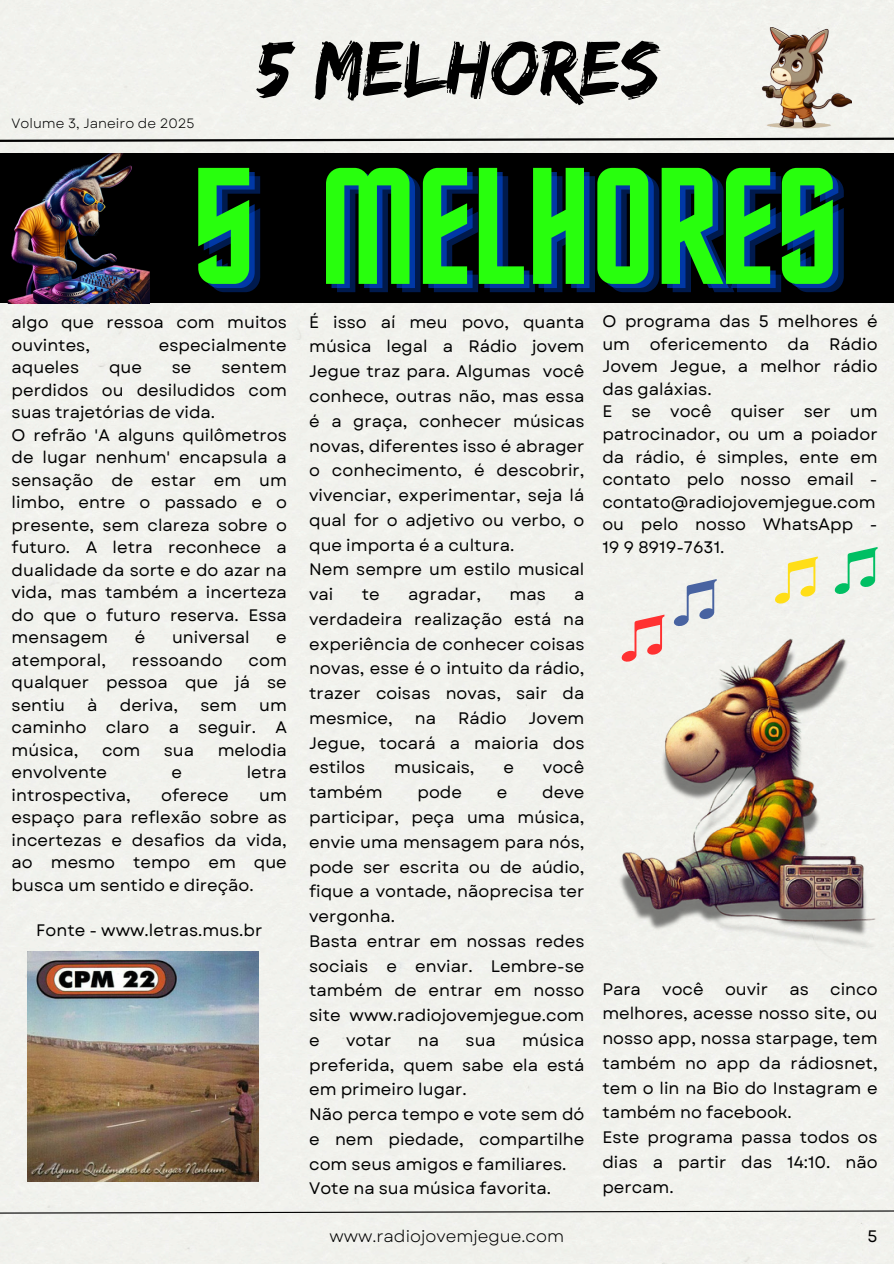
<style>
.page{position:relative;width:894px;height:1264px;background:#fff}
.page>*{position:absolute;margin:0;border:0;box-sizing:border-box;transform-origin:0 0}
.t1{font:166.8px "Horta";color:#28ff0d}
.t2{font:81px "Edo";color:#000}
.t3{font:16.65px/24.8px "Garet";color:#000}
.t4{font:16.65px "Garet";color:#000}
.t5{font:13.5px "Garet";color:#000}
.s1{color:rgb(0 87 255/.3)}
</style>
<div class="page">
<div style="left:0;top:0;width:893px;height:1263px;background:#f2f2ed"></div>
<svg style="left:0;top:136px;width:893px;height:7px;background:#a3a3a0"></svg>
<svg style="left:0;top:1209px;width:893px;height:5px;background:#b9bab6"></svg>
<img style="left:760px;top:27px;width:90px;height:101px">
<div style="left:0;top:153px;width:893px;height:150px;background:#000"></div>
<img style="left:7px;top:154px;width:143px;height:149px">
<img style="left:28px;top:951px;width:231px;height:230px">
<img style="left:571px;top:622px;width:322px;height:338px">
<svg style="left:620px;top:614px;width:44px;height:48px;background:#f4bcb8"></svg>
<svg style="left:673px;top:579px;width:43px;height:48px;background:#c1c9d7"></svg>
<svg style="left:833px;top:547px;width:44px;height:47px;background:#ade3c6"></svg>
<svg style="left:774px;top:556px;width:43px;height:48px"></svg>
<p class="t5" style="left:12px;top:113px;width:184px">Volume 3, Janeiro de 2025</p>
<p class="t2" style="left:256px;top:21px;width:405px">5 MELHORES</p>
<h3 class="t1" style="left:202px;top:157px;width:638px"><span class="s1">5</span> MELHORES</h3>
<h3 class="t3" style="left:12px;top:311px;width:277px;line-height:22.5px">algo que ressoa com muitos ouvintes,</h3>
<h2 class="t3" style="left:309px;top:309px;width:277px">É isso aí meu povo, quanta música legal a Rádio jovem<br>Jegue traz para. Algumas você conhece, outras não, mas essa é a graça, conhecer músicas novas, diferentes isso é abrager o conhecimento, é descobrir, vivenciar, experimentar, seja lá qual for o adjetivo ou verbo, o que importa é a cultura.<br>Nem sempre um estilo musical vai</h2>
<h1 class="t3" style="left:602px;top:310px;width:277px;line-height:22.5px">O programa das 5 melhores é um ofericemento da Rádio<br>Jovem Jegue, a melhor rádio das galáxias.<br>E se você quiser ser um patrocinador, ou um a poiador da rádio, é simples, ente em contato pelo nosso email - contato@radiojovemjegue.com ou pelo nosso WhatsApp -<br>19 9 8919-7631.</h1>
<h3 class="t3" style="left:159px;top:332px;width:129px">especialmente</h3>
<h3 class="t3" style="left:12px;top:355px;width:69px">aqueles</h3>
<h3 class="t3" style="left:109px;top:355px;width:34px">que</h3>
<h3 class="t3" style="left:172px;top:355px;width:21px">se</h3>
<h3 class="t3" style="left:12px;top:356px;width:277px;line-height:22.5px;text-indent:210px">sentem perdidos ou desiludidos com suas trajetórias de vida.<br>O refrão 'A alguns quilômetros de lugar nenhum' encapsula a sensação de estar em um limbo, entre o passado e o presente, sem clareza sobre o futuro. A letra reconhece a dualidade da sorte e do azar na vida, mas também a incerteza do que o futuro reserva. Essa mensagem</h3>
<h2 class="t3" style="left:362px;top:582px;width:19px">te</h2>
<h2 class="t3" style="left:408px;top:582px;width:74px">agradar,</h2>
<h2 class="t3" style="left:509px;top:582px;width:38px">mas</h2>
<h2 class="t3" style="left:309px;top:582px;width:277px;text-align:justify;text-indent:265px">a verdadeira realização está na experiência de conhecer coisas novas, esse é o intuito da rádio, trazer coisas novas, sair da mesmice,</h2>
<h3 class="t3" style="left:135px;top:625px;width:12px">é</h3>
<h3 class="t3" style="left:172px;top:625px;width:79px">universal</h3>
<h3 class="t3" style="left:276px;top:625px;width:12px">e</h3>
<h3 class="t3" style="left:12px;top:647px;width:96px">atemporal,</h3>
<h3 class="t3" style="left:132px;top:647px;width:92px">ressoando</h3>
<h3 class="t3" style="left:12px;top:648px;width:277px;line-height:22.5px;text-align:justify;text-indent:237px">com qualquer pessoa que já se sentiu</h3>
<h3 class="t3" style="left:87px;top:692px;width:12px">à</h3>
<h3 class="t3" style="left:120px;top:692px;width:60px">deriva,</h3>
<h3 class="t3" style="left:200px;top:692px;width:38px">sem</h3>
<h3 class="t3" style="left:12px;top:693px;width:277px;line-height:22.5px;text-align:justify;text-indent:247px">um caminho claro a seguir. A música,</h3>
<h2 class="t3" style="left:415px;top:705px;width:23px">na</h2>
<h2 class="t3" style="left:458px;top:705px;width:50px">Rádio</h2>
<h2 class="t3" style="left:309px;top:705px;width:277px;text-align:justify;text-indent:219px">Jovem Jegue, tocará a maioria dos estilos</h2>
<h3 class="t3" style="left:102px;top:737px;width:40px">com</h3>
<h3 class="t3" style="left:164px;top:737px;width:32px">sua</h3>
<h3 class="t3" style="left:218px;top:737px;width:71px">melodia</h3>
<h3 class="t3" style="left:12px;top:760px;width:97px">envolvente</h3>
<h3 class="t3" style="left:171px;top:760px;width:12px">e</h3>
<h3 class="t3" style="left:247px;top:760px;width:42px">letra</h3>
<h3 class="t3" style="left:12px;top:782px;width:121px">introspectiva,</h3>
<h3 class="t3" style="left:161px;top:782px;width:69px">oferece</h3>
<h2 class="t3" style="left:394px;top:755px;width:82px">musicais,</h2>
<h2 class="t3" style="left:503px;top:755px;width:12px">e</h2>
<h2 class="t3" style="left:542px;top:755px;width:43px">você</h2>
<h2 class="t3" style="left:309px;top:780px;width:75px">também</h2>
<h2 class="t3" style="left:417px;top:780px;width:46px">pode</h2>
<h2 class="t3" style="left:496px;top:780px;width:12px">e</h2>
<h2 class="t3" style="left:309px;top:780px;width:277px;text-indent:233px">deve participar, peça uma música, envie uma mensagem para nós, pode ser escrita ou de aúdio, fique a vontade, nãoprecisa ter vergonha.<br>Basta entrar em nossas redes sociais e enviar. Lembre-se também de entrar em nosso site www.radiojovemjegue.com e</h2>
<h3 class="t3" style="left:12px;top:783px;width:277px;line-height:22.5px;text-align:justify;text-indent:247px">um espaço para reflexão sobre as incertezas e desafios da vida, ao mesmo tempo em que busca um sentido e direção.</h3>
<p class="t3" style="left:36px;top:917px;width:227px">Fonte - www.letras.mus.br</p>
<p class="t3" style="left:602px;top:976px;width:40px">Para</p>
<p class="t3" style="left:662px;top:976px;width:43px">você</p>
<p class="t3" style="left:724px;top:976px;width:44px">ouvir</p>
<p class="t3" style="left:789px;top:976px;width:21px">as</p>
<p class="t3" style="left:602px;top:976px;width:277px;text-indent:228px">cinco melhores, acesse nosso site, ou nosso app, nossa starpage, tem também no app da rádiosnet, tem o lin na Bio do Instagram e também no facebook.<br>Este programa passa todos os dias a partir das 14:10. não percam.</p>
<h2 class="t3" style="left:309px;top:1027px;width:277px;text-indent:213px">música preferida, quem sabe ela está em primeiro lugar.<br>Não perca tempo e vote sem dó e nem piedade, compartilhe com seus amigos e familiares.<br>Vote na sua música favorita.</h2>
<p class="t4" style="left:329px;top:1224px;width:236px">www.radiojovemjegue.com</p>
<p class="t3" style="left:867px;top:1223px;width:11px">5</p>
<h2 class="t3" style="left:346px;top:1027px;width:47px">votar</h2>
<h2 class="t3" style="left:418px;top:1027px;width:23px">na</h2>
<h2 class="t3" style="left:465px;top:1027px;width:32px">sua</h2>
</div>
